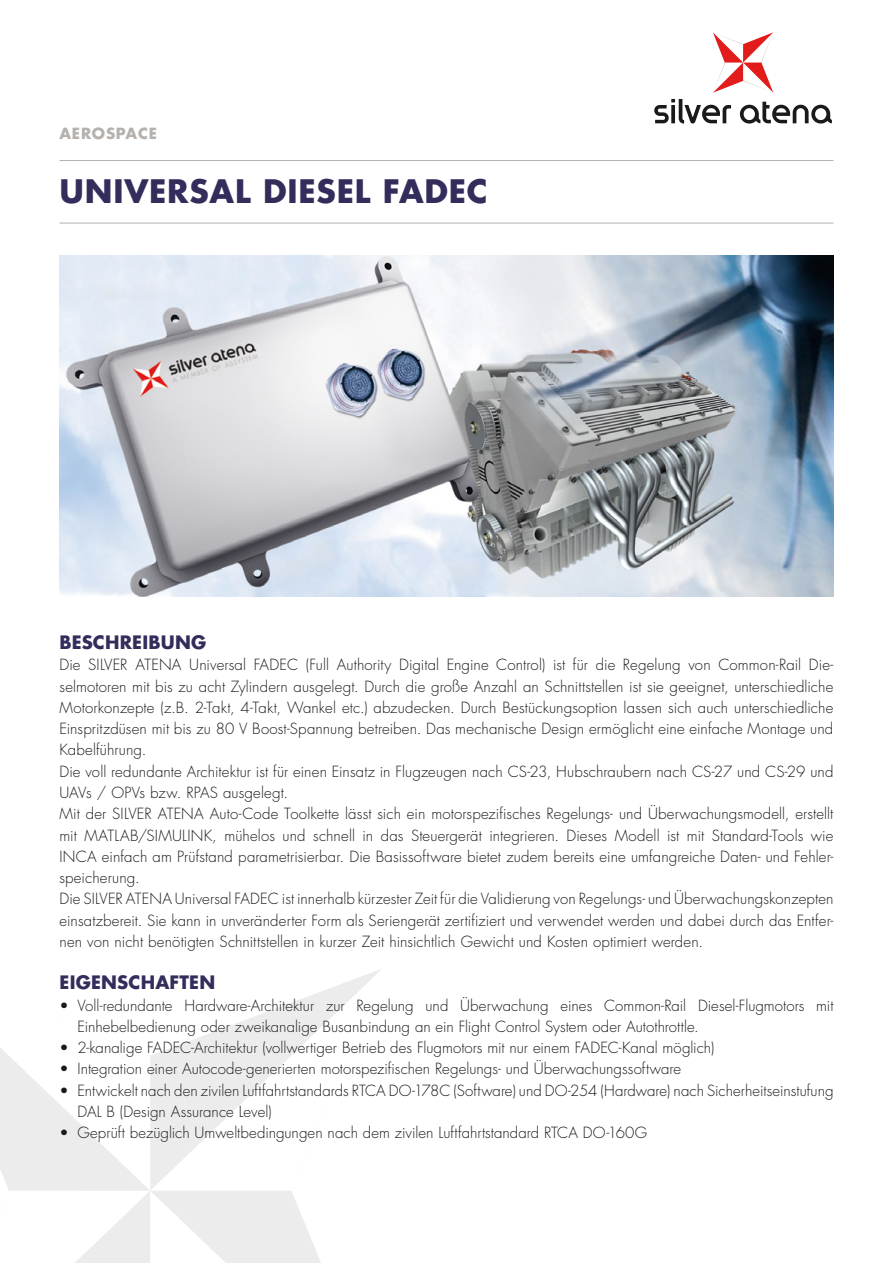
<style>
.page{position:relative;width:893px;height:1263px;background:#fff}
.page>*{position:absolute;margin:0;border:0;box-sizing:border-box;transform-origin:0 0}
.t1{font:700 31.5px "Futura Std";letter-spacing:.025em;color:#322d5b}
.t2{font:700 18px "Futura Std";letter-spacing:.015em;color:#322d5b}
.t3{font:300 15px/21.3px "Futura Std";letter-spacing:.005em;color:#1a1a18}
.t4{font:700 15px "Futura Std";letter-spacing:.05em;color:#b6b1ad}
</style>
<div class="page">
<svg style="left:0;top:969px;width:381px;height:294px"></svg>
<svg style="left:713px;top:32px;width:60px;height:61px"></svg>
<svg style="left:654px;top:99px;width:77px;height:25px"></svg>
<svg style="left:740px;top:102px;width:92px;height:22px"></svg>
<hr style="left:60px;top:160px;width:773px;height:1px;background:#b6b1ad">
<hr style="left:60px;top:223px;width:773px;height:1px;background:#b6b1ad">
<img style="left:60px;top:256px;width:773px;height:340px">
<p class="t4" style="left:60px;top:123px;width:99px">AEROSPACE</p>
<h1 class="t1" style="left:60px;top:170px;width:430px">UNIVERSAL DIESEL FADEC</h1>
<p class="t2" style="left:60px;top:630px;width:148px">BESCHREIBUNG</p>
<p class="t3" style="left:59px;top:655px;width:775px">Die SILVER ATENA Universal FADEC (Full Authority Digital Engine Control) ist für die Regelung von Common-Rail Die&shy;selmotoren mit bis zu acht Zylindern ausgelegt. Durch die große Anzahl an Schnittstellen ist sie geeignet, unterschiedliche Motorkonzepte (z.B. 2-Takt, 4-Takt, Wankel etc.) abzudecken. Durch Bestückungsoption lassen sich auch unterschiedliche Einspritzdüsen mit bis zu 80 V Boost-Spannung betreiben. Das mechanische Design ermöglicht eine einfache Montage und Kabelführung.<br>Die voll redundante Architektur ist für einen Einsatz in Flugzeugen nach CS-23, Hubschraubern nach CS-27 und CS-29 und UAVs / OPVs bzw. RPAS ausgelegt.<br>Mit der SILVER ATENA Auto-Code Toolkette lässt sich ein motorspezifisches Regelungs- und Überwachungsmodell, erstellt mit MATLAB/SIMULINK, mühelos und schnell in das Steuergerät integrieren. Dieses Modell ist mit Standard-Tools wie INCA einfach am Prüfstand parametrisierbar. Die Basissoftware bietet zudem bereits eine umfangreiche Daten- und Fehler&shy;speicherung.<br>Die SILVER ATENA Universal FADEC ist innerhalb kürzester Zeit für die Validierung von Regelungs- und Überwachungskonzepten einsatzbereit. Sie kann in unveränderter Form als Seriengerät zertifiziert und verwendet werden und dabei durch das Entfer&shy;nen von nicht benötigten Schnittstellen in kurzer Zeit hinsichtlich Gewicht und Kosten optimiert werden.</p>
<p class="t2" style="left:60px;top:971px;width:157px">EIGENSCHAFTEN</p>
<p class="t3" style="left:78px;top:995px;width:757px;text-indent:-18px">• Voll-redundante Hardware-Architektur zur Regelung und Überwachung eines Common-Rail Diesel-Flugmotors mit<br>Einhebelbedienung oder zweikanalige Busanbindung an ein Flight Control System oder Autothrottle.</p>
<p class="t3" style="left:60px;top:1037px;width:656px">• 2-kanalige FADEC-Architektur (vollwertiger Betrieb des Flugmotors mit nur einem FADEC-Kanal möglich)</p>
<p class="t3" style="left:60px;top:1059px;width:623px">• Integration einer Autocode-generierten motorspezifischen Regelungs- und Überwachungssoftware</p>
<p class="t3" style="left:78px;top:1080px;width:757px;text-indent:-18px">• Entwickelt nach den zivilen Luftfahrtstandards RTCA DO-178C (Software) und DO-254 (Hardware) nach Sicherheitseinstufung<br>DAL B (Design Assurance Level)</p>
<p class="t3" style="left:60px;top:1122px;width:589px">• Geprüft bezüglich Umweltbedingungen nach dem zivilen Luftfahrtstandard RTCA DO-160G</p>
</div>
